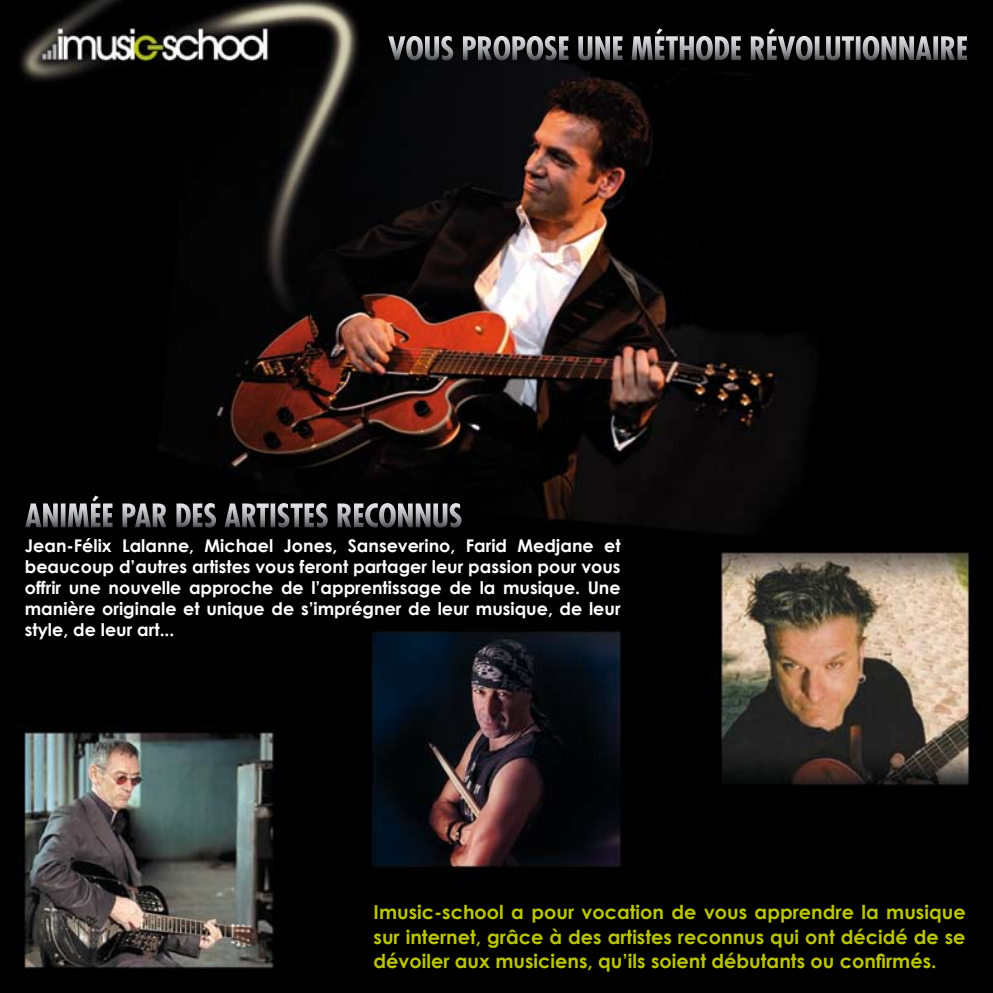
<style>
.page{position:relative;width:993px;height:993px;background:#fff}
.page>*{position:absolute;margin:0;border:0;box-sizing:border-box;transform-origin:0 0}
.t1{font:700 condensed 31.5px "Futura";letter-spacing:-.01em;color:#fff}
.t2{font:700 19.25px/24.5px "Century Gothic";color:#bac500;text-align:justify}
.t3{font:700 17.5px/21px "Century Gothic";color:#fff;text-align:justify}
</style>
<div class="page">
<img style="left:0;top:0;width:992px;height:992px">
<h1 class="t1" style="left:388px;top:28px;width:581px">VOUS PROPOSE UNE MÉTHODE RÉVOLUTIONNAIRE</h1>
<h1 class="t1" style="left:25px;top:495px;width:439px">ANIMÉE PAR DES ARTISTES RECONNUS</h1>
<p class="t3" style="left:25px;top:534px;width:597px">Jean-Félix Lalanne, Michael Jones, Sanseverino, Farid Medjane et beaucoup d’autres artistes vous feront partager leur passion pour vous offrir une nouvelle approche de l’apprentissage de la musique. Une manière originale et unique de s’imprégner de leur musique, de leur style, de leur art...</p>
<p class="t2" style="left:373px;top:899px;width:593px">Imusic-school a pour vocation de vous apprendre la musique sur internet, grâce à des artistes reconnus qui ont décidé de se dévoiler aux musiciens, qu’ils soient débutants ou confirmés.</p>
</div>
